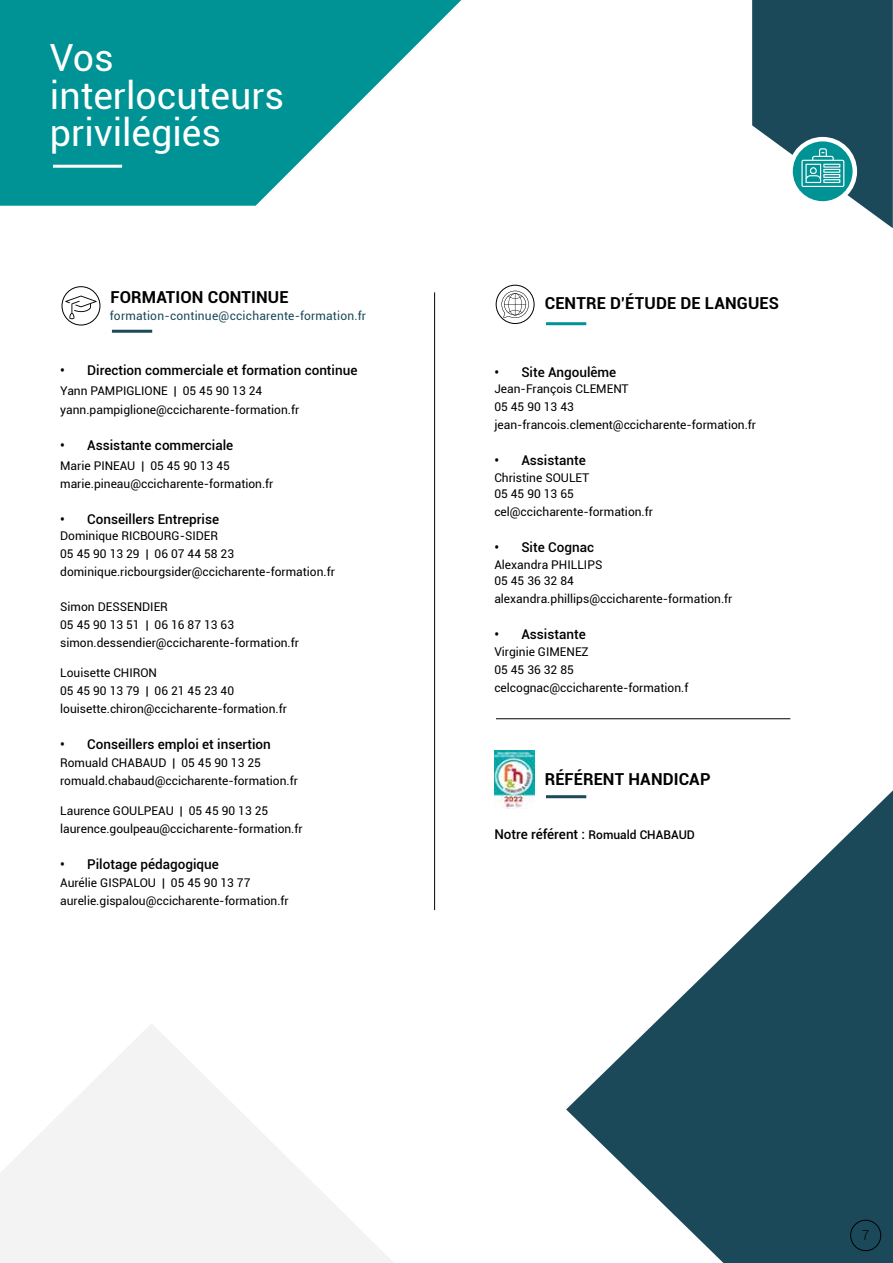
<style>
.page{position:relative;width:893px;height:1263px;background:#fff}
.page>*{position:absolute;margin:0;border:0;box-sizing:border-box;transform-origin:0 0}
.t1{font:37.5px/37.5px "Roboto";color:#fff}
.t2{font:700 16.5px "Roboto";letter-spacing:.01em;color:#000}
.t3{font:500 13.5px "Roboto";color:#000}
.t4{font:300 13.5px "Roboto";color:#000101}
.t5{font:12px/18px "Roboto";color:#000}
.t6{font:12px "Roboto";letter-spacing:.015em;color:#1b495a}
.s1{font-size:12px}
</style>
<div class="page">
<svg style="left:566px;top:790px;width:327px;height:473px;fill:#1b495a"></svg>
<hr style="left:112px;top:330px;width:40px;height:3px;background:#1b495a">
<hr style="left:546px;top:322px;width:40px;height:3px;background:#009396">
<div style="left:62px;top:286px;width:38px;height:39px;border:1px solid #000101;border-radius:50%"></div>
<div style="left:496px;top:285px;width:38px;height:39px;border:1px solid #000101;border-radius:50%"></div>
<svg style="left:501px;top:291px;width:28px;height:27px"></svg>
<svg style="left:65px;top:296px;width:32px;height:23px"></svg>
<div style="left:850px;top:1220px;width:31px;height:31px;border:1px solid #000101;border-radius:50%"></div>
<svg style="left:0;top:1024px;width:393px;height:239px;fill:#f3f3f3"></svg>
<svg style="left:0;top:0;width:462px;height:206px;fill:#009396"></svg>
<svg style="left:752px;top:0;width:141px;height:228px"></svg>
<hr style="left:434px;top:292px;width:1px;height:618px;background:#000">
<hr style="left:53px;top:165px;width:69px;height:3px;background:#fff">
<img style="left:494px;top:751px;width:41px;height:57px">
<hr style="left:496px;top:718px;width:294px;height:1px;background:#000">
<hr style="left:546px;top:795px;width:40px;height:3px;background:#1b495a">
<h1 class="t1" style="left:50px;top:38px;width:236px">Vos interlocuteurs privilégiés</h1>
<h2 class="t2" style="left:111px;top:286px;width:179px">FORMATION CONTINUE</h2>
<p class="t6" style="left:110px;top:307px;width:258px">formation-continue@ccicharente-formation.fr</p>
<p class="t3" style="left:60px;top:361px;width:299px">• Direction commerciale et formation continue</p>
<p class="t5" style="left:60px;top:380px;width:240px;line-height:19.5px">Yann PAMPIGLIONE | 05 45 90 13 24 yann.pampiglione@ccicharente-formation.fr</p>
<p class="t3" style="left:60px;top:436px;width:175px">• Assistante commerciale</p>
<p class="t5" style="left:60px;top:456px;width:215px">Marie PINEAU | 05 45 90 13 45 marie.pineau@ccicharente-formation.fr</p>
<p class="t3" style="left:60px;top:509px;width:161px">• Conseillers Entreprise</p>
<p class="t5" style="left:60px;top:526px;width:276px">Dominique RICBOURG-SIDER<br>05 45 90 13 29 | 06 07 44 58 23 dominique.ricbourgsider@ccicharente-formation.fr</p>
<p class="t5" style="left:60px;top:597px;width:240px">Simon DESSENDIER<br>05 45 90 13 51 | 06 16 87 13 63 simon.dessendier@ccicharente-formation.fr</p>
<p class="t5" style="left:60px;top:663px;width:228px">Louisette CHIRON<br>05 45 90 13 79 | 06 21 45 23 40 louisette.chiron@ccicharente-formation.fr</p>
<p class="t3" style="left:60px;top:734px;width:212px">• Conseillers emploi et insertion</p>
<p class="t5" style="left:60px;top:753px;width:239px">Romuald CHABAUD | 05 45 90 13 25 romuald.chabaud@ccicharente-formation.fr</p>
<p class="t5" style="left:60px;top:801px;width:244px">Laurence GOULPEAU | 05 45 90 13 25 laurence.goulpeau@ccicharente-formation.fr</p>
<p class="t3" style="left:60px;top:854px;width:160px">• Pilotage pédagogique</p>
<p class="t5" style="left:60px;top:873px;width:230px">Aurélie GISPALOU | 05 45 90 13 77 aurelie.gispalou@ccicharente-formation.fr</p>
<h2 class="t2" style="left:545px;top:292px;width:236px">CENTRE D’ÉTUDE DE LANGUES</h2>
<p class="t3" style="left:494px;top:362px;width:124px">• Site Angoulême</p>
<p class="t5" style="left:494px;top:379px;width:263px">Jean-François CLEMENT<br>05 45 90 13 43 jean-francois.clement@ccicharente-formation.fr</p>
<p class="t3" style="left:494px;top:451px;width:93px">• Assistante</p>
<p class="t5" style="left:494px;top:469px;width:97px;line-height:16.5px">Christine SOULET<br>05 45 90 13 65</p>
<p class="t5" style="left:494px;top:502px;width:160px">cel@ccicharente-formation.fr</p>
<p class="t3" style="left:494px;top:538px;width:101px">• Site Cognac</p>
<p class="t5" style="left:494px;top:556px;width:109px;line-height:16.5px">Alexandra PHILLIPS<br>05 45 36 32 84</p>
<p class="t5" style="left:494px;top:589px;width:240px">alexandra.phillips@ccicharente-formation.fr</p>
<p class="t3" style="left:494px;top:625px;width:93px">• Assistante</p>
<p class="t5" style="left:494px;top:642px;width:196px">Virginie GIMENEZ<br>05 45 36 32 85 celcognac@ccicharente-formation.f</p>
<h2 class="t2" style="left:545px;top:767px;width:167px">RÉFÉRENT HANDICAP</h2>
<p class="t3" style="left:494px;top:824px;width:202px">Notre référent : <span class="s1">Romuald CHABAUD</span></p>
<p class="t4" style="left:862px;top:1225px;width:9px">7</p>
</div>
